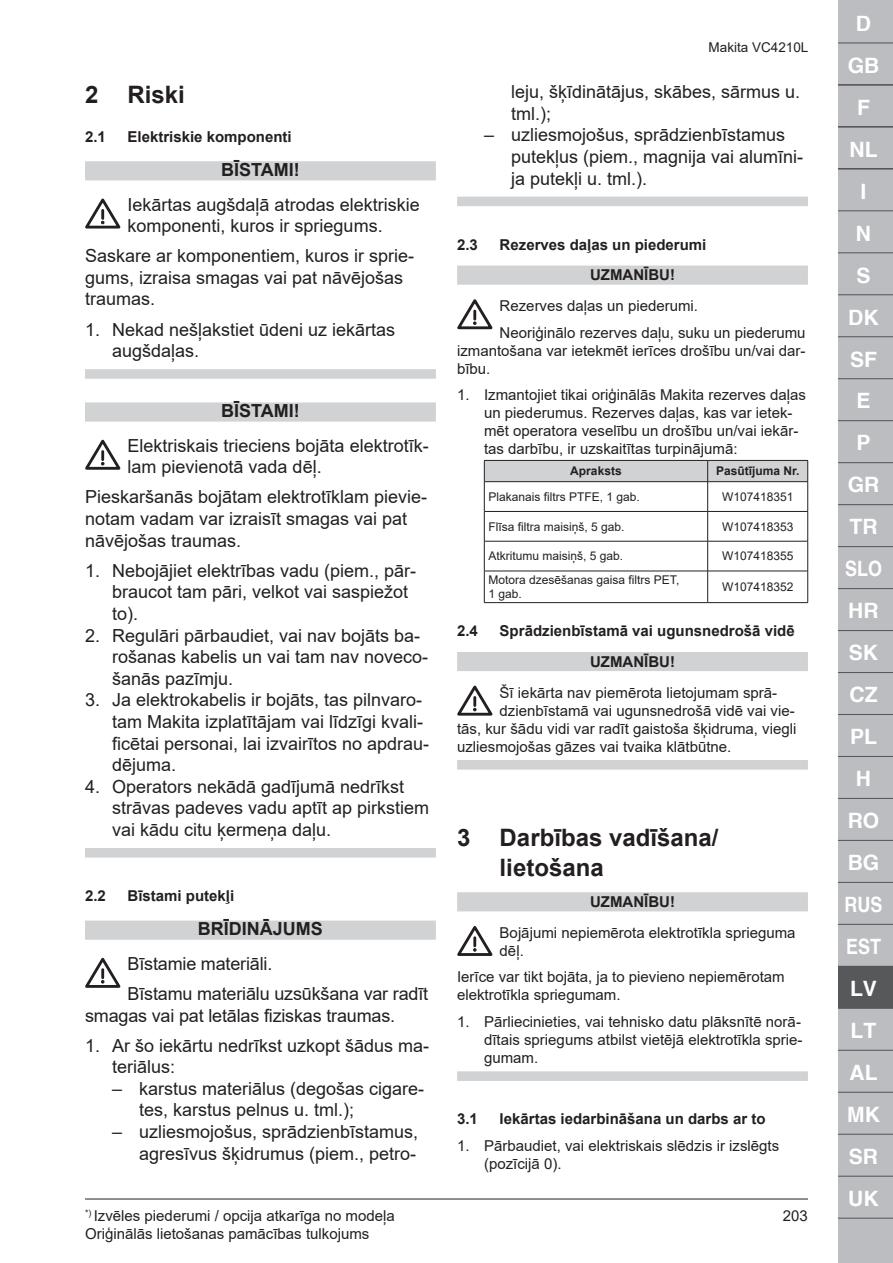
<style>
.page{position:relative;width:893px;height:1263px;background:#fff}
.page>*{position:absolute;margin:0;border:0;box-sizing:border-box;transform-origin:0 0}
.t1{font:700 24px/30px "Arial";color:#231f20}
.t2{font:700 21.15px/42px "Helvetica";color:#fff;text-align:center}
.t3{font:18px/21.6px "Arial";color:#231f20}
.t4{font:700 18px "Arial";color:#231f20}
.t5{font:15px/18px "Arial";color:#231f20}
.t6{font:700 15px/30.8px "Arial";color:#231f20}
.t7{font:13.5px "Arial";color:#231f20}
.t8{font:12px/14.4px "Arial";color:#231f20}
.t9{font:700 12px "Arial";color:#231f20}
</style>
<div class="page">
<hr style="left:85px;top:1199px;width:723px;height:1px;background:#231f20">
<div style="left:838px;top:1198px;width:55px;height:65px;background:#bcbdc0"></div>
<div style="left:838px;top:1px;width:55px;height:1197px;background:#bcbdc0"></div>
<div style="left:838px;top:966px;width:55px;height:42px;background:#57585a"></div>
<hr style="left:838px;top:42px;width:55px;height:1px;background:#57585a">
<hr style="left:838px;top:210px;width:55px;height:1px;background:#57585a">
<hr style="left:838px;top:252px;width:55px;height:1px;background:#57585a">
<hr style="left:838px;top:294px;width:55px;height:1px;background:#57585a">
<hr style="left:838px;top:336px;width:55px;height:1px;background:#57585a">
<hr style="left:838px;top:378px;width:55px;height:1px;background:#57585a">
<hr style="left:838px;top:420px;width:55px;height:1px;background:#57585a">
<hr style="left:838px;top:462px;width:55px;height:1px;background:#57585a">
<hr style="left:838px;top:504px;width:55px;height:1px;background:#57585a">
<hr style="left:838px;top:546px;width:55px;height:1px;background:#57585a">
<hr style="left:838px;top:588px;width:55px;height:1px;background:#57585a">
<hr style="left:838px;top:630px;width:55px;height:1px;background:#57585a">
<hr style="left:838px;top:672px;width:55px;height:1px;background:#57585a">
<hr style="left:838px;top:714px;width:55px;height:1px;background:#57585a">
<hr style="left:838px;top:756px;width:55px;height:1px;background:#57585a">
<hr style="left:838px;top:798px;width:55px;height:1px;background:#57585a">
<hr style="left:838px;top:840px;width:55px;height:1px;background:#57585a">
<hr style="left:838px;top:882px;width:55px;height:1px;background:#57585a">
<hr style="left:838px;top:924px;width:55px;height:1px;background:#57585a">
<hr style="left:838px;top:1050px;width:55px;height:1px;background:#57585a">
<hr style="left:838px;top:1092px;width:55px;height:1px;background:#57585a">
<hr style="left:838px;top:1134px;width:55px;height:1px;background:#57585a">
<hr style="left:838px;top:1176px;width:55px;height:1px;background:#57585a">
<hr style="left:838px;top:1217px;width:55px;height:2px;background:#57585a">
<hr style="left:838px;top:168px;width:55px;height:1px;background:#231f20">
<hr style="left:838px;top:84px;width:55px;height:1px;background:#231f20">
<hr style="left:838px;top:126px;width:55px;height:1px;background:#231f20">
<hr style="left:838px;top:1008px;width:55px;height:1px;background:#57585a">
<div style="left:85px;top:161px;width:351px;height:19px;background:#d1d2d4"></div>
<div style="left:85px;top:369px;width:351px;height:10px;background:#d1d2d4"></div>
<div style="left:85px;top:402px;width:351px;height:20px;background:#d1d2d4"></div>
<div style="left:85px;top:848px;width:351px;height:9px;background:#d1d2d4"></div>
<div style="left:85px;top:920px;width:351px;height:20px;background:#d1d2d4"></div>
<svg style="left:85px;top:198px;width:36px;height:30px"></svg>
<svg style="left:85px;top:440px;width:36px;height:30px"></svg>
<svg style="left:85px;top:958px;width:36px;height:30px"></svg>
<div style="left:457px;top:197px;width:351px;height:9px;background:#d1d2d4"></div>
<div style="left:457px;top:266px;width:351px;height:19px;background:#d1d2d4"></div>
<div style="left:457px;top:652px;width:351px;height:19px;background:#d1d2d4"></div>
<div style="left:457px;top:760px;width:351px;height:10px;background:#d1d2d4"></div>
<div style="left:457px;top:892px;width:351px;height:19px;background:#d1d2d4"></div>
<div style="left:457px;top:1071px;width:351px;height:10px;background:#d1d2d4"></div>
<svg style="left:457px;top:299px;width:36px;height:30px"></svg>
<svg style="left:484px;top:460px;width:324px;height:143px"></svg>
<hr style="left:708px;top:541px;width:100px;height:1px;background:#231f20">
<hr style="left:707px;top:541px;width:1px;height:30px;background:#231f20">
<hr style="left:807px;top:541px;width:1px;height:30px;background:#231f20">
<hr style="left:708px;top:571px;width:100px;height:1px;background:#231f20">
<hr style="left:707px;top:571px;width:1px;height:31px;background:#231f20">
<hr style="left:807px;top:571px;width:1px;height:31px;background:#231f20">
<hr style="left:708px;top:602px;width:100px;height:1px;background:#231f20">
<svg style="left:457px;top:685px;width:36px;height:30px"></svg>
<svg style="left:457px;top:926px;width:36px;height:30px"></svg>
<h1 class="t1" style="left:85px;top:80px;width:101px">2 Riski</h1>
<p class="t6" style="left:85px;top:122px;width:22px">2.1</p>
<p class="t6" style="left:128px;top:122px;width:166px">Elektriskie komponenti</p>
<p class="t4" style="left:221px;top:158px;width:80px">BĪSTAMI!</p>
<p class="t3" style="left:128px;top:193px;width:294px">Iekārtas augšdaļā atrodas elektriskie komponenti, kuros ir spriegums.</p>
<p class="t3" style="left:85px;top:245px;width:331px">Saskare ar komponentiem, kuros ir sprie&shy;gums, izraisa smagas vai pat nāvējošas traumas.</p>
<p class="t3" style="left:112px;top:318px;width:285px;text-indent:-27px">1. Nekad nešļakstiet ūdeni uz iekārtas augšdaļas.</p>
<p class="t4" style="left:221px;top:399px;width:80px">BĪSTAMI!</p>
<p class="t3" style="left:128px;top:434px;width:303px">Elektriskais trieciens bojāta elektrotīk&shy;lam pievienotā vada dēļ.</p>
<p class="t3" style="left:85px;top:486px;width:344px">Pieskaršanās bojātam elektrotīklam pievie&shy;notam vadam var izraisīt smagas vai pat nāvējošas traumas.</p>
<p class="t3" style="left:112px;top:559px;width:306px;text-indent:-27px">1. Nebojājiet elektrības vadu (piem., pār&shy;braucot tam pāri, velkot vai saspiežot to).</p>
<p class="t3" style="left:112px;top:624px;width:318px;text-indent:-27px">2. Regulāri pārbaudiet, vai nav bojāts ba&shy;rošanas kabelis un vai tam nav noveco&shy;šanās pazīmju.</p>
<p class="t3" style="left:112px;top:689px;width:319px;text-indent:-27px">3. Ja elektrokabelis ir bojāts, tas pilnvaro&shy;tam Makita izplatītājam vai līdzīgi kvali&shy;ficētai personai, lai izvairītos no apdrau&shy;dējuma.</p>
<p class="t3" style="left:112px;top:775px;width:319px;text-indent:-27px">4. Operators nekādā gadījumā nedrīkst strāvas padeves vadu aptīt ap pirkstiem vai kādu citu ķermeņa daļu.</p>
<p class="t6" style="left:85px;top:881px;width:22px">2.2</p>
<p class="t6" style="left:128px;top:881px;width:108px">Bīstami putekļi</p>
<p class="t4" style="left:198px;top:917px;width:126px">BRĪDINĀJUMS</p>
<p class="t3" style="left:128px;top:948px;width:302px;line-height:30.2px">Bīstamie materiāli.<br>Bīstamu materiālu uzsūkšana var radīt</p>
<p class="t3" style="left:85px;top:1004px;width:312px">smagas vai pat letālas fiziskas traumas.</p>
<p class="t3" style="left:112px;top:1034px;width:319px;text-indent:-27px">1. Ar šo iekārtu nedrīkst uzkopt šādus ma&shy;teriālus:</p>
<p class="t3" style="left:139px;top:1079px;width:287px;text-indent:-27px">– karstus materiālus (degošas cigare&shy;tes, karstus pelnus u. tml.);</p>
<p class="t3" style="left:112px;top:1122px;width:308px;text-align:right">– uzliesmojošus, sprādzienbīstamus, agresīvus šķidrumus (piem., petro-</p>
<p class="t7" style="left:709px;top:42px;width:101px">Makita VC4210L</p>
<p class="t3" style="left:511px;top:81px;width:291px">leju, šķīdinātājus, skābes, sārmus u. tml.);</p>
<p class="t3" style="left:511px;top:126px;width:294px;text-indent:-27px">– uzliesmojošus, sprādzienbīstamus putekļus (piem., magnija vai alumīni&shy;ja putekļi u. tml.).</p>
<p class="t6" style="left:457px;top:229px;width:22px">2.3</p>
<p class="t6" style="left:590px;top:229px;width:118px;text-indent:-90px">Rezerves daļas un piederumi<br>UZMANĪBU!</p>
<p class="t5" style="left:500px;top:293px;width:307px;line-height:26.5px">Rezerves daļas un piederumi.<br>Neoriģinālo rezerves daļu, suku un piederumu</p>
<p class="t5" style="left:457px;top:341px;width:350px">izmantošana var ietekmēt ierīces drošību un/vai dar&shy;bību.</p>
<p class="t5" style="left:484px;top:386px;width:323px;text-indent:-27px">1. Izmantojiet tikai oriģinālās Makita rezerves daļas un piederumus. Rezerves daļas, kas var ietek&shy;mēt operatora veselību un drošību un/vai iekār&shy;tas darbību, ir uzskaitītas turpinājumā:</p>
<p class="t9" style="left:570px;top:463px;width:53px">Apraksts</p>
<p class="t9" style="left:716px;top:463px;width:85px">Pasūtījuma Nr.</p>
<p class="t8" style="left:489px;top:489px;width:153px">Plakanais filtrs PTFE, 1 gab.</p>
<p class="t8" style="left:722px;top:490px;width:73px">W107418351</p>
<p class="t8" style="left:489px;top:519px;width:138px">Flīsa filtra maisiņš, 5 gab.</p>
<p class="t8" style="left:722px;top:520px;width:73px">W107418353</p>
<p class="t8" style="left:489px;top:549px;width:136px">Atkritumu maisiņš, 5 gab.</p>
<p class="t8" style="left:722px;top:550px;width:73px">W107418355</p>
<p class="t8" style="left:489px;top:572px;width:192px">Motora dzesēšanas gaisa filtrs PET,<br>1 gab.</p>
<p class="t8" style="left:722px;top:581px;width:73px">W107418352</p>
<p class="t6" style="left:457px;top:616px;width:22px">2.4</p>
<p class="t6" style="left:590px;top:616px;width:206px;text-indent:-90px">Sprādzienbīstamā vai ugunsnedrošā vidē<br>UZMANĪBU!</p>
<p class="t5" style="left:500px;top:683px;width:279px">Šī iekārta nav piemērota lietojumam sprā-</p>
<p class="t5" style="left:500px;top:701px;width:297px">dzienbīstamā vai ugunsnedrošā vidē vai vie-</p>
<p class="t5" style="left:457px;top:719px;width:341px">tās, kur šādu vidi var radīt gaistoša šķidruma, viegli</p>
<p class="t5" style="left:457px;top:737px;width:276px">uzliesmojošas gāzes vai tvaika klātbūtne.</p>
<h1 class="t1" style="left:500px;top:824px;width:220px;text-indent:-43px">3 Darbības vadīšana/ lietošana</h1>
<p class="t6" style="left:590px;top:887px;width:86px">UZMANĪBU!</p>
<p class="t5" style="left:500px;top:923px;width:297px">Bojājumi nepiemērota elektrotīkla sprieguma dēļ.</p>
<p class="t5" style="left:457px;top:968px;width:329px">Ierīce var tikt bojāta, ja to pievieno nepiemērotam elektrotīkla spriegumam.</p>
<p class="t5" style="left:484px;top:1012px;width:320px;text-align:justify;text-indent:-27px">1. Pārliecinieties, vai tehnisko datu plāksnītē norā&shy;dītais spriegums atbilst vietējā elektrotīkla sprie&shy;gumam.</p>
<p class="t6" style="left:457px;top:1104px;width:22px">3.1</p>
<p class="t6" style="left:500px;top:1104px;width:267px">Iekārtas iedarbināšana un darbs ar to</p>
<p class="t5" style="left:484px;top:1136px;width:297px;text-indent:-27px">1. Pārbaudiet, vai elektriskais slēdzis ir izslēgts (pozīcijā 0).</p>
<p class="t5" style="left:85px;top:1206px;width:311px"><sup>*)</sup> Izvēles piederumi / opcija atkarīga no modeļa<br>Oriģinālās lietošanas pamācības tulkojums</p>
<p class="t5" style="left:783px;top:1208px;width:27px">203</p>
<p class="t2" style="left:844px;top:2px;width:39px">D<br>GB<br>F<br>NL<br>I<br>N<br>S<br>DK<br>SF<br>E<br>P<br>GR<br>TR<br>SLO<br>HR<br>SK<br>CZ<br>PL<br>H<br>RO<br>BG<br>RUS<br>EST<br>LV<br>LT<br>AL<br>MK<br>SR<br>UK</p>
</div>
